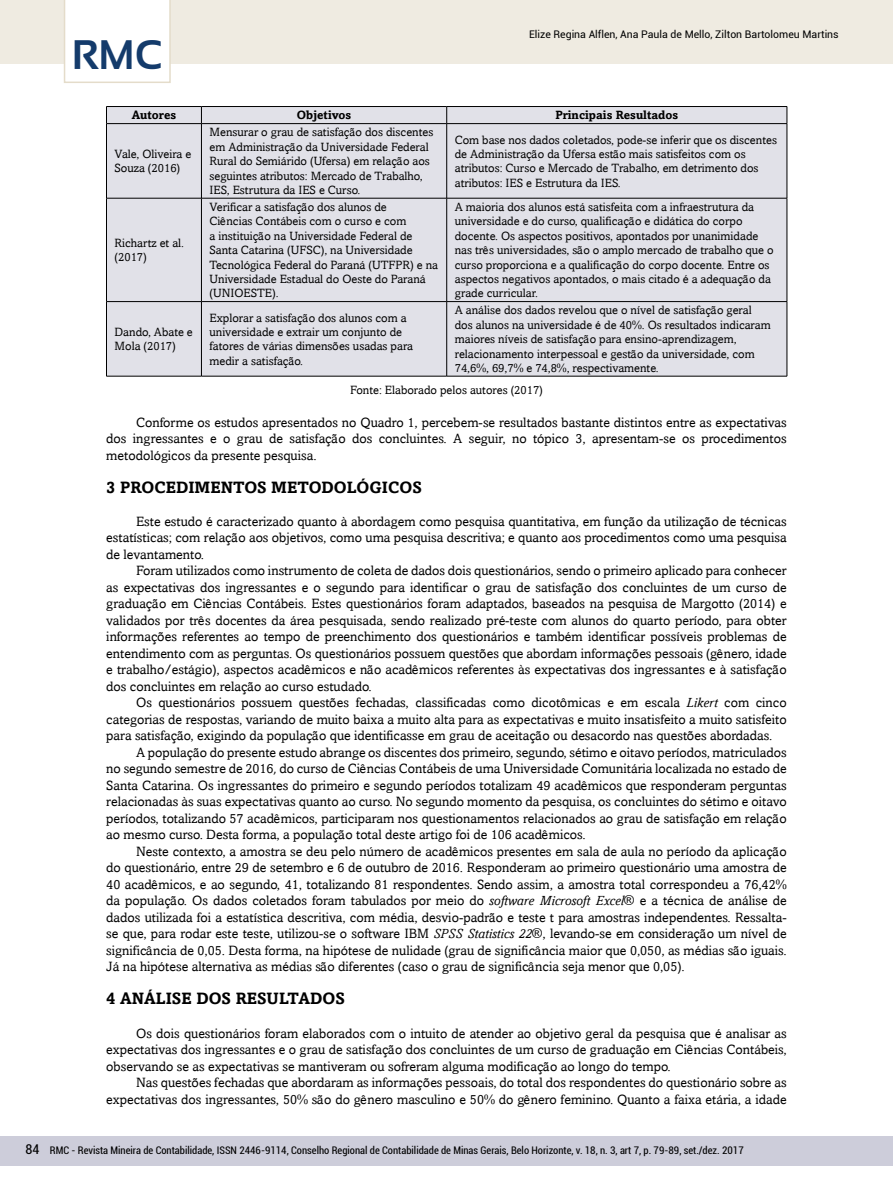
<style>
.page{position:relative;width:893px;height:1191px;background:#fff}
.page>*{position:absolute;margin:0;border:0;box-sizing:border-box;transform-origin:0 0}
.t1{font:700 41.25px "Sansation";color:#143b6b}
.t2{font:700 16.5px "Amasis";color:#000}
.t3{font:13.5px/16.5px "Amasis";color:#000;text-align:justify}
.t4{font:condensed 13.5px "Roboto";color:#000}
.t5{font:12px/14.4px "Amasis";color:#000}
.t6{font:700 12px "Amasis";color:#000}
.t7{font:condensed 10.5px "Roboto";color:#000}
.t8{font:10.5px "Roboto";color:#000}
.s1{font-style:italic}
.s2{font-family:"Calibri";font-size:12px}
</style>
<div class="page">
<div style="left:107px;top:107px;width:680px;height:269px;background:#e1e1e8"></div>
<hr style="left:106px;top:106px;width:95px;height:1px;background:#000">
<svg style="left:106px;top:107px;width:1px;height:16px"></svg>
<hr style="left:201px;top:106px;width:246px;height:1px;background:#000">
<svg style="left:201px;top:107px;width:1px;height:16px"></svg>
<hr style="left:447px;top:106px;width:340px;height:1px;background:#000">
<svg style="left:446px;top:107px;width:1px;height:16px"></svg>
<svg style="left:787px;top:107px;width:1px;height:16px"></svg>
<hr style="left:106px;top:123px;width:95px;height:1px;background:#000">
<hr style="left:201px;top:123px;width:246px;height:1px;background:#000">
<hr style="left:447px;top:123px;width:340px;height:1px;background:#000">
<hr style="left:106px;top:124px;width:1px;height:74px;background:#000">
<hr style="left:201px;top:124px;width:1px;height:74px;background:#000">
<hr style="left:446px;top:124px;width:1px;height:74px;background:#000">
<hr style="left:787px;top:124px;width:1px;height:74px;background:#000">
<hr style="left:106px;top:198px;width:95px;height:1px;background:#000">
<hr style="left:106px;top:198px;width:1px;height:103px;background:#000">
<hr style="left:201px;top:198px;width:246px;height:1px;background:#000">
<hr style="left:201px;top:198px;width:1px;height:103px;background:#000">
<hr style="left:447px;top:198px;width:340px;height:1px;background:#000">
<hr style="left:446px;top:198px;width:1px;height:103px;background:#000">
<hr style="left:787px;top:198px;width:1px;height:103px;background:#000">
<hr style="left:106px;top:301px;width:95px;height:1px;background:#000">
<hr style="left:106px;top:302px;width:1px;height:74px;background:#000">
<hr style="left:201px;top:301px;width:246px;height:1px;background:#000">
<hr style="left:201px;top:302px;width:1px;height:74px;background:#000">
<hr style="left:447px;top:301px;width:340px;height:1px;background:#000">
<hr style="left:446px;top:302px;width:1px;height:74px;background:#000">
<hr style="left:787px;top:302px;width:1px;height:74px;background:#000">
<hr style="left:106px;top:376px;width:95px;height:1px;background:#000">
<hr style="left:201px;top:376px;width:246px;height:1px;background:#000">
<hr style="left:447px;top:376px;width:340px;height:1px;background:#000">
<div style="left:0;top:1135px;width:893px;height:30px;background:#cdcdda"></div>
<div style="left:0;top:0;width:893px;height:64px;background:#efebe1"></div>
<div style="left:64px;top:0;width:107px;height:83px;background:#fff"></div>
<h1 class="t1" style="left:72px;top:32px;width:92px">RMC</h1>
<p class="t8" style="left:529px;top:27px;width:311px">Elize Regina Alflen, Ana Paula de Mello, Zilton Bartolomeu Martins</p>
<p class="t6" style="left:132px;top:108px;width:46px">Autores</p>
<p class="t6" style="left:297px;top:108px;width:56px">Objetivos</p>
<p class="t6" style="left:555px;top:108px;width:124px">Principais Resultados</p>
<p class="t5" style="left:115px;top:146px;width:78px">Vale, Oliveira e<br>Souza (2016)</p>
<p class="t5" style="left:210px;top:125px;width:225px">Mensurar o grau de satisfação dos discentes em Administração da Universidade Federal Rural do Semiárido (Ufersa) em relação aos seguintes atributos: Mercado de Trabalho, IES, Estrutura da IES e Curso.</p>
<p class="t5" style="left:455px;top:132px;width:324px">Com base nos dados coletados, pode-se inferir que os discentes de Administração da Ufersa estão mais satisfeitos com os atributos: Curso e Mercado de Trabalho, em detrimento dos atributos: IES e Estrutura da IES.</p>
<p class="t5" style="left:115px;top:235px;width:71px">Richartz et al. (2017)</p>
<p class="t5" style="left:210px;top:199px;width:230px">Verificar a satisfação dos alunos de<br>Ciências Contábeis com o curso e com<br>a instituição na Universidade Federal de Santa Catarina (UFSC), na Universidade Tecnológica Federal do Paraná (UTFPR) e na Universidade Estadual do Oeste do Paraná (UNIOESTE).</p>
<p class="t5" style="left:455px;top:199px;width:320px">A maioria dos alunos está satisfeita com a infraestrutura da universidade e do curso, qualificação e didática do corpo docente. Os aspectos positivos, apontados por unanimidade nas três universidades, são o amplo mercado de trabalho que o curso proporciona e a qualificação do corpo docente. Entre os aspectos negativos apontados, o mais citado é a adequação da grade curricular.</p>
<p class="t5" style="left:210px;top:310px;width:205px">Explorar a satisfação dos alunos com a universidade e extrair um conjunto de fatores de várias dimensões usadas para medir a satisfação.</p>
<p class="t5" style="left:455px;top:303px;width:317px">A análise dos dados revelou que o nível de satisfação geral dos alunos na universidade é de 40%. Os resultados indicaram maiores níveis de satisfação para ensino-aprendizagem, relacionamento interpessoal e gestão da universidade, com 74,6%, 69,7% e 74,8%, respectivamente.</p>
<p class="t5" style="left:350px;top:382px;width:194px">Fonte: Elaborado pelos autores (2017)</p>
<p class="t3" style="left:106px;top:414px;width:682px;text-indent:30px">Conforme os estudos apresentados no Quadro 1, percebem-se resultados bastante distintos entre as expectativas dos ingressantes e o grau de satisfação dos concluintes. A seguir, no tópico 3, apresentam-se os procedimentos metodológicos da presente pesquisa.</p>
<p class="t2" style="left:106px;top:477px;width:317px">3 PROCEDIMENTOS METODOLÓGICOS</p>
<p class="t3" style="left:106px;top:513px;width:682px;text-indent:30px">Este estudo é caracterizado quanto à abordagem como pesquisa quantitativa, em função da utilização de técnicas estatísticas; com relação aos objetivos, como uma pesquisa descritiva; e quanto aos procedimentos como uma pesquisa de levantamento.</p>
<p class="t3" style="left:106px;top:562px;width:682px;text-indent:30px">Foram utilizados como instrumento de coleta de dados dois questionários, sendo o primeiro aplicado para conhecer as expectativas dos ingressantes e o segundo para identificar o grau de satisfação dos concluintes de um curso de graduação em Ciências Contábeis. Estes questionários foram adaptados, baseados na pesquisa de Margotto (2014) e validados por três docentes da área pesquisada, sendo realizado pré-teste com alunos do quarto período, para obter informações referentes ao tempo de preenchimento dos questionários e também identificar possíveis problemas de entendimento com as perguntas. Os questionários possuem questões que abordam informações pessoais (gênero, idade e trabalho/estágio), aspectos acadêmicos e não acadêmicos referentes às expectativas dos ingressantes e à satisfação dos concluintes em relação ao curso estudado.</p>
<p class="t3" style="left:106px;top:694px;width:682px;text-indent:30px">Os questionários possuem questões fechadas, classificadas como dicotômicas e em escala <span class="s1">Likert</span> com cinco categorias de respostas, variando de muito baixa a muito alta para as expectativas e muito insatisfeito a muito satisfeito para satisfação, exigindo da população que identificasse em grau de aceitação ou desacordo nas questões abordadas.</p>
<p class="t3" style="left:106px;top:744px;width:682px;text-indent:30px">A população do presente estudo abrange os discentes dos primeiro, segundo, sétimo e oitavo períodos, matriculados no segundo semestre de 2016<span class="s2">,</span> do curso de Ciências Contábeis de uma Universidade Comunitária localizada no estado de Santa Catarina. Os ingressantes do primeiro e segundo períodos totalizam 49 acadêmicos que responderam perguntas relacionadas às suas expectativas quanto ao curso. No segundo momento da pesquisa, os concluintes do sétimo e oitavo períodos, totalizando 57 acadêmicos, participaram nos questionamentos relacionados ao grau de satisfação em relação ao mesmo curso. Desta forma, a população total deste artigo foi de 106 acadêmicos.</p>
<p class="t3" style="left:106px;top:843px;width:682px;text-indent:30px">Neste contexto, a amostra se deu pelo número de acadêmicos presentes em sala de aula no período da aplicação do questionário, entre 29 de setembro e 6 de outubro de 2016. Responderam ao primeiro questionário uma amostra de 40 acadêmicos, e ao segundo, 41, totalizando 81 respondentes. Sendo assim, a amostra total correspondeu a 76,42% da população. Os dados coletados foram tabulados por meio do <span class="s1">software Microsoft Excel®</span> e a técnica de análise de dados utilizada foi a estatística descritiva, com média, desvio-padrão e teste t para amostras independentes. Ressalta&shy;se que, para rodar este teste, utilizou-se o software IBM <span class="s1">SPSS Statistics 22®</span>, levando-se em consideração um nível de significância de 0,05. Desta forma, na hipótese de nulidade (grau de significância maior que 0,050, as médias são iguais.<br>Já na hipótese alternativa as médias são diferentes (caso o grau de significância seja menor que 0,05).</p>
<p class="t2" style="left:106px;top:988px;width:240px">4 ANÁLISE DOS RESULTADOS</p>
<p class="t3" style="left:106px;top:1024px;width:682px;text-indent:30px">Os dois questionários foram elaborados com o intuito de atender ao objetivo geral da pesquisa que é analisar as expectativas dos ingressantes e o grau de satisfação dos concluintes de um curso de graduação em Ciências Contábeis, observando se as expectativas se mantiveram ou sofreram alguma modificação ao longo do tempo.</p>
<p class="t3" style="left:106px;top:1074px;width:682px;text-align:right">Nas questões fechadas que abordaram as informações pessoais, do total dos respondentes do questionário sobre as expectativas dos ingressantes, 50% são do gênero masculino e 50% do gênero feminino. Quanto a faixa etária, a idade</p>
<p class="t5" style="left:115px;top:324px;width:80px">Dando, Abate e<br>Mola (2017)</p>
<p class="t4" style="left:26px;top:1140px;width:15px">84</p>
<p class="t7" style="left:50px;top:1143px;width:695px">RMC - Revista Mineira de Contabilidade, ISSN 2446-9114, Conselho Regional de Contabilidade de Minas Gerais, Belo Horizonte, v. 18, n. 3, art 7, p. 79-89, set./dez. 2017</p>
</div>
